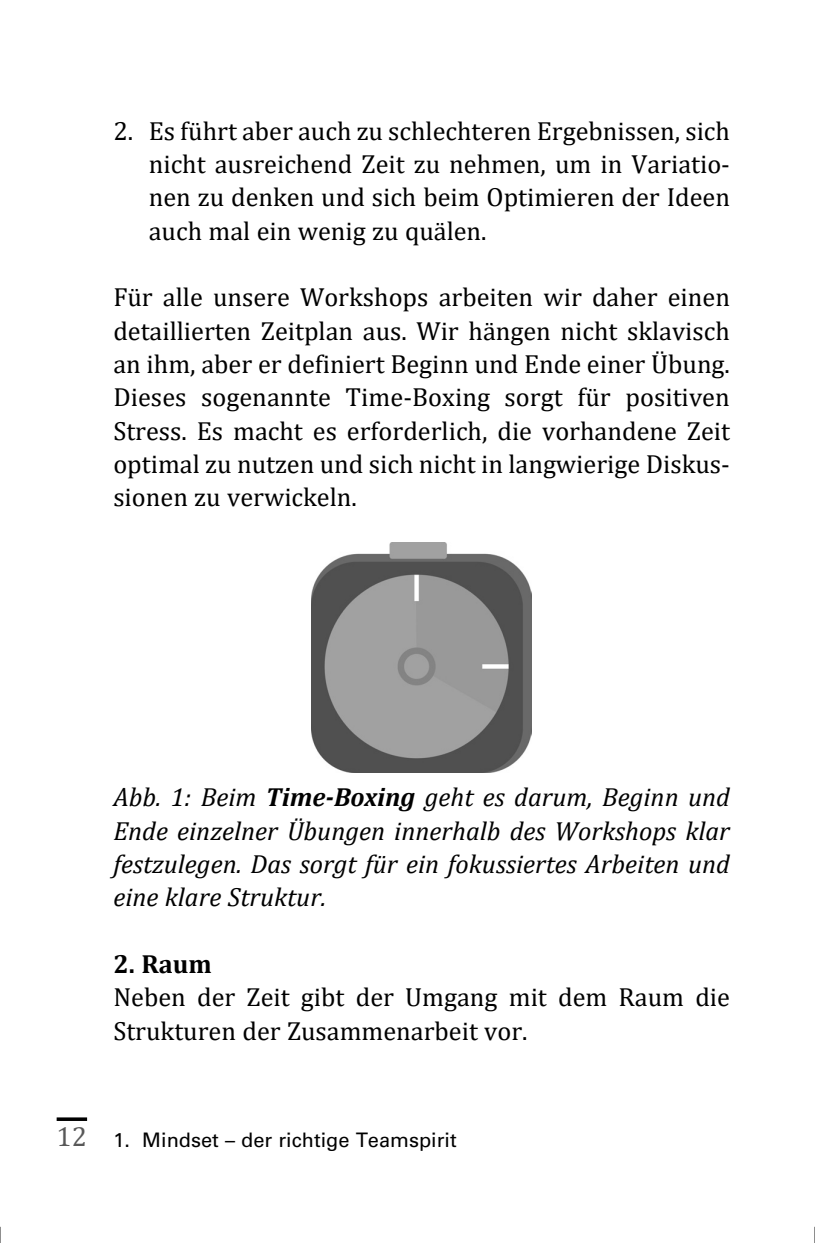
<style>
.page{position:relative;width:815px;height:1243px;background:#fff}
.page>*{position:absolute;margin:0;border:0;box-sizing:border-box;transform-origin:0 0}
.t1{font:26.25px/33.2px "Cambria";color:#000;text-align:justify}
.t2{font:italic 26.25px/33.2px "Cambria";color:#000;text-align:justify}
.t3{font:700 26.25px "Cambria";color:#000}
.t4{font:20px "Univers";color:#000}
.s1{font-weight:700}
.s2{font-family:"Cambria";font-size:27.5px;color:#585858}
</style>
<div class="page">
<hr style="left:57px;top:1117px;width:30px;height:3px;background:#000">
<img style="left:312px;top:542px;width:219px;height:230px">
<svg style="left:0;top:1226px;width:1px;height:16px"></svg>
<svg style="left:814px;top:1226px;width:1px;height:16px"></svg>
<p class="t1" style="left:149px;top:114px;width:583px;text-indent:-35px">2. Es führt aber auch zu schlechteren Ergebnissen, sich nicht ausreichend Zeit zu nehmen, um in Variatio&shy;nen zu denken und sich beim Optimieren der Ideen auch mal ein wenig zu quälen.</p>
<p class="t1" style="left:113px;top:280px;width:618px">Für alle unsere Workshops arbeiten wir daher einen detaillierten Zeitplan aus. Wir hängen nicht sklavisch an ihm, aber er definiert Beginn und Ende einer Übung.<br>Dieses sogenannte Time-Boxing sorgt für positiven Stress. Es macht es erforderlich, die vorhandene Zeit optimal zu nutzen und sich nicht in langwierige Diskus&shy;sionen zu verwickeln.</p>
<p class="t2" style="left:113px;top:779px;width:618px">Abb. 1: Beim <span class="s1">Time-Boxing</span> geht es darum, Beginn und Ende einzelner Übungen innerhalb des Workshops klar festzulegen. Das sorgt für ein fokussiertes Arbeiten und eine klare Struktur.</p>
<p class="t3" style="left:113px;top:945px;width:100px">2. Raum</p>
<p class="t1" style="left:113px;top:980px;width:618px">Neben der Zeit gibt der Umgang mit dem Raum die<br>Strukturen der Zusammenarbeit vor.</p>
<p class="t4" style="left:57px;top:1127px;width:402px"><span class="s2">12</span> 1. Mindset – der richtige Teamspirit</p>
</div>
